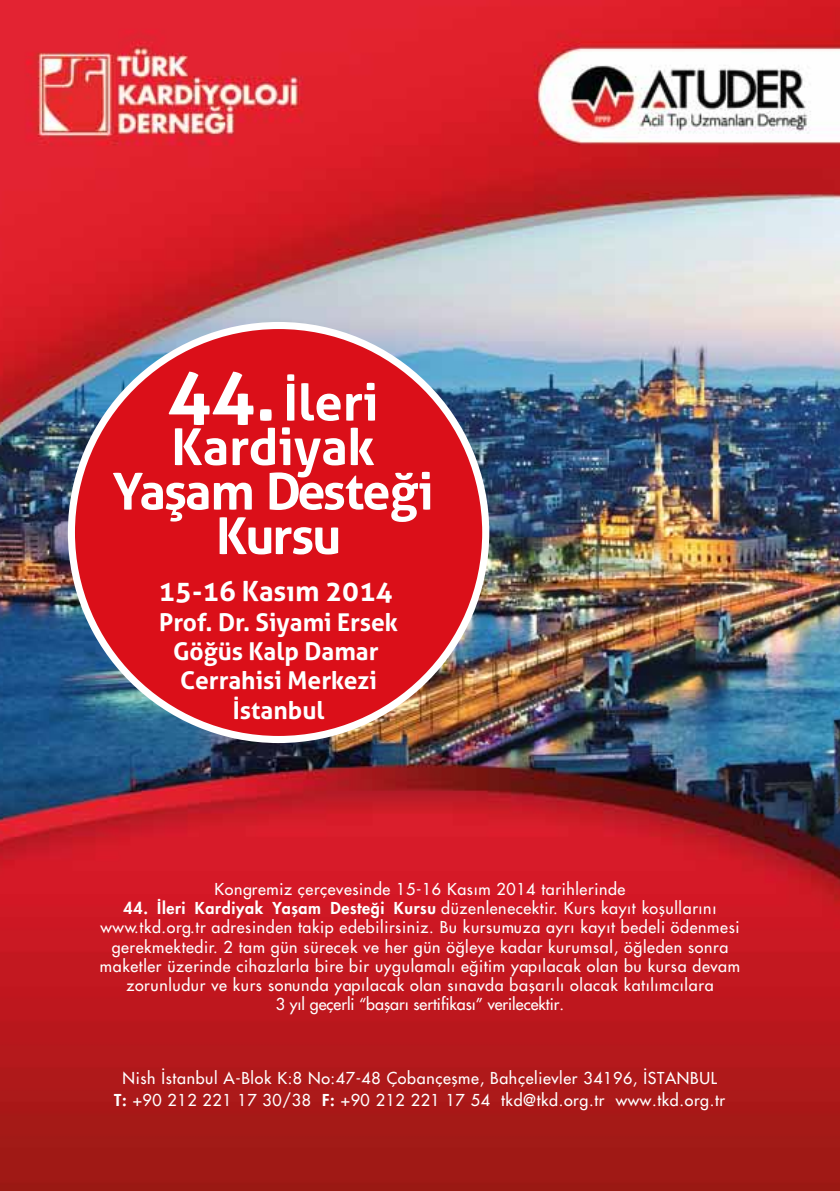
<style>
.page{position:relative;width:840px;height:1191px;background:#fff}
.page>*{position:absolute;margin:0;border:0;box-sizing:border-box;transform-origin:0 0}
.t1{font:700 50.4px/44.4px "Aller";letter-spacing:-.02em;color:#fff;text-align:center}
.t2{font:700 27.8px "Aller";color:#fff}
.t3{font:700 24.6px/29.4px "Aller";color:#fff;text-align:center}
.t4{font:16px/19.2px "Futura Normal Tr";letter-spacing:.04em;color:#fff;text-align:center}
.s1{font-size:73px}
.s2{font-family:"Futura Heavy Tr"}
</style>
<div class="page">
<img style="left:0;top:0;width:839px;height:1191px">
<div style="left:71px;top:325px;width:414px;height:414px;background:#db0f19;border-radius:50%"></div>
<h1 class="t1" style="left:112px;top:380px;width:323px"><span class="s1">44.</span>İleri<br>Kardiyak<br>Yaşam Desteği<br>Kursu</h1>
<h2 class="t2" style="left:158px;top:574px;width:235px">15-16 Kasım 2014</h2>
<h3 class="t3" style="left:159px;top:607px;width:240px">Prof. Dr. Siyami Ersek<br>Göğüs Kalp Damar<br>Cerrahisi Merkezi<br>İstanbul</h3>
<p class="t4" style="left:214px;top:879px;width:412px">Kongremiz çerçevesinde 15-16 Kasım 2014 tarihlerinde</p>
<p class="t4" style="left:100px;top:898px;width:641px"><span class="s2">44. ‹leri Kardiyak Yaşam Desteği Kursu</span> düzenlenecektir. Kurs kay›t koşullar›n› www.tkd.org.tr adresinden takip edebilirsiniz. Bu kursumuza ayr› kay›t bedeli ödenmesi gerekmektedir. 2 tam gün sürecek ve her gün öğleye kadar kurumsal, öğleden sonra maketler üzerinde cihazlarla bire bir uygulamal› eğitim yap›lacak olan bu kursa devam zorunludur ve kurs sonunda yap›lacak olan s›navda başar›l› olacak kat›l›mc›lara<br>3 yıl geçerli “başarı sertifikası” verilecektir.</p>
<p class="t4" style="left:114px;top:1066px;width:612px;line-height:22px">Nish ‹stanbul A-Blok K:8 No:47-48 Çobançeşme, Bahçelievler 34196, ‹STANBUL<br><span class="s2">T:</span> +90 212 221 17 30/38 <span class="s2">F:</span> +90 212 221 17 54 tkd@tkd.org.tr www.tkd.org.tr</p>
</div>
